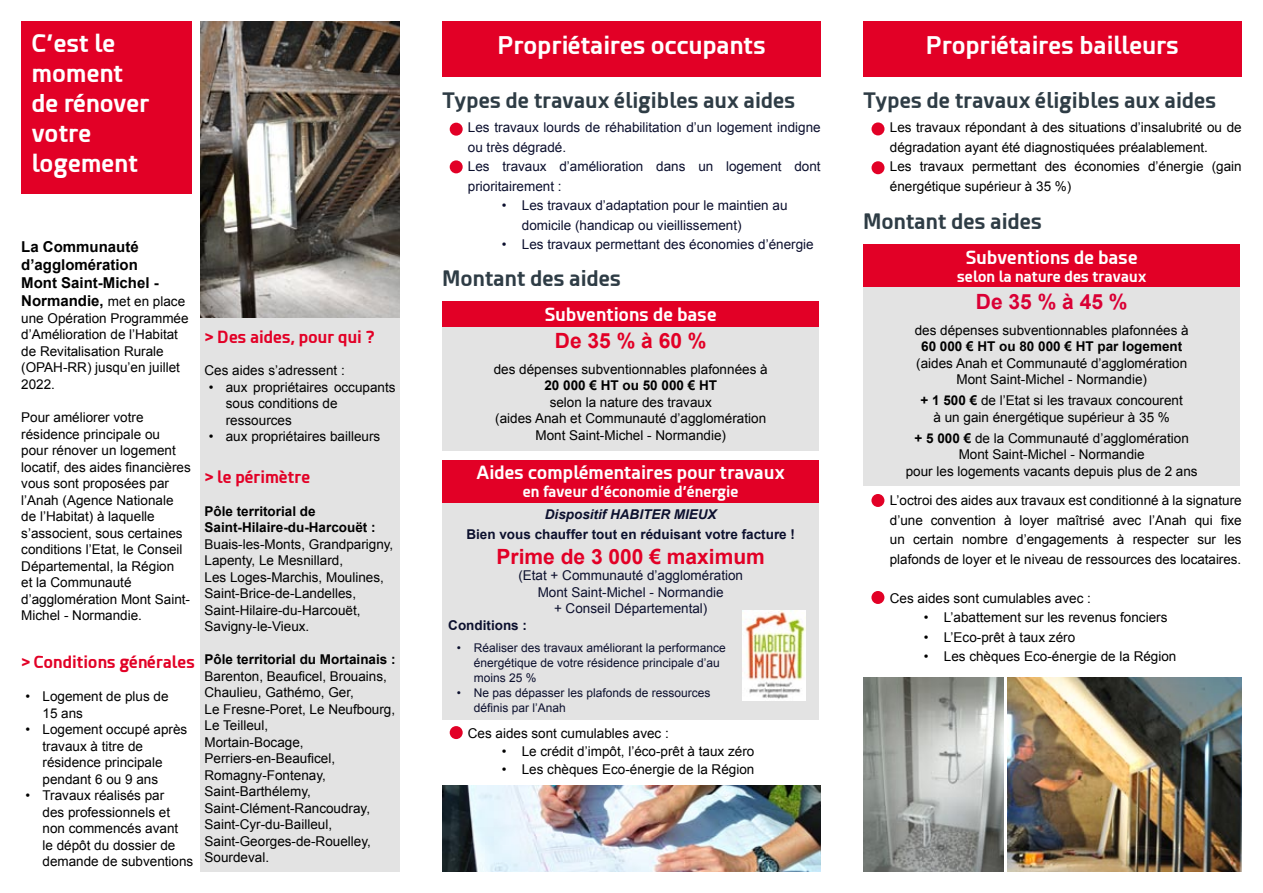
<style>
.page{position:relative;width:1263px;height:893px;background:#fff}
.page>*{position:absolute;margin:0;border:0;box-sizing:border-box;transform-origin:0 0}
.t1{font:700 24px/30px "Esphimere";color:#fff}
.t2{font:700 21px "Esphimere";color:#2e3c45}
.t3{font:700 21px "Arial";color:#e20026}
.t4{font:700 21px "Arial";color:#da0035}
.t5{font:700 18px "Esphimere";color:#fff}
.t6{font:700 16.5px "Esphimere";color:#e20026}
.t7{font:700 15px/18px "Arial";color:#000}
.t8{font:700 15px "Esphimere";color:#fff}
.t9{font:13.5px/16.5px "Arial";color:#000}
.t10{font:13.5px/16.5px "Arial";color:#0c102e;text-align:center}
.t11{font:700 13.5px/16.5px "Arial";color:#000}
.t12{font:700 13.5px "Arial";color:#0c102e}
.t13{font:italic 700 13.5px "Arial";color:#0c102e}
.t14{font:12px/15px "Arial";color:#0c102e}
.s1{font-weight:400;font-size:13.5px}
.s2{font-weight:700}
</style>
<div class="page">
<div style="left:200px;top:317px;width:200px;height:555px;background:#e3e3e3"></div>
<div style="left:442px;top:21px;width:379px;height:56px;background:#e20026"></div>
<div style="left:21px;top:21px;width:170px;height:173px;background:#e20026"></div>
<div style="left:863px;top:21px;width:379px;height:56px;background:#e20026"></div>
<div style="left:442px;top:301px;width:377px;height:26px;background:#e20026"></div>
<div style="left:442px;top:327px;width:377px;height:124px;background:#e3e3e3"></div>
<div style="left:442px;top:460px;width:377px;height:43px;background:#e20026"></div>
<div style="left:442px;top:503px;width:377px;height:217px;background:#e3e3e3"></div>
<div style="left:871px;top:122px;width:13px;height:13px;background:#e20026;border-radius:50%"></div>
<div style="left:450px;top:123px;width:13px;height:13px;background:#e20026;border-radius:50%"></div>
<div style="left:450px;top:160px;width:13px;height:13px;background:#e20026;border-radius:50%"></div>
<div style="left:871px;top:161px;width:13px;height:13px;background:#e20026;border-radius:50%"></div>
<img style="left:742px;top:611px;width:63px;height:90px">
<div style="left:450px;top:726px;width:13px;height:13px;background:#e20026;border-radius:50%"></div>
<div style="left:871px;top:591px;width:13px;height:13px;background:#e20026;border-radius:50%"></div>
<div style="left:871px;top:494px;width:13px;height:13px;background:#e20026;border-radius:50%"></div>
<img style="left:863px;top:678px;width:140px;height:194px">
<img style="left:1008px;top:678px;width:234px;height:194px">
<img style="left:442px;top:786px;width:379px;height:86px">
<div style="left:863px;top:244px;width:377px;height:44px;background:#e20026"></div>
<div style="left:863px;top:288px;width:377px;height:198px;background:#e3e3e3"></div>
<img style="left:200px;top:21px;width:200px;height:296px">
<h1 class="t1" style="left:32px;top:28px;width:85px">C’est le</h1>
<h1 class="t1" style="left:498px;top:31px;width:270px">Propriétaires occupants</h1>
<h1 class="t1" style="left:32px;top:58px;width:119px">moment de rénover votre logement</h1>
<h2 class="t2" style="left:442px;top:87px;width:355px">Types de travaux éligibles aux aides</h2>
<p class="t10" style="left:468px;top:119px;width:354px">Les travaux lourds de réhabilitation d’un logement indigne</p>
<p class="t10" style="left:468px;top:139px;width:100px">ou très dégradé.</p>
<p class="t10" style="left:468px;top:158px;width:354px">Les travaux d’amélioration dans un logement dont</p>
<p class="t10" style="left:468px;top:178px;width:95px">prioritairement :</p>
<p class="t10" style="left:522px;top:197px;width:267px">Les travaux d’adaptation pour le maintien au</p>
<p class="t10" style="left:522px;top:217px;width:221px">domicile (handicap ou vieillissement)</p>
<p class="t10" style="left:522px;top:236px;width:293px">Les travaux permettant des économies d’énergie</p>
<p class="t10" style="left:502px;top:197px;width:6px">•</p>
<p class="t10" style="left:502px;top:236px;width:6px">•</p>
<p class="t7" style="left:21px;top:239px;width:165px">La Communauté d’agglomération<br>Mont Saint-Michel -<br>Normandie, <span class="s1">met en place</span></p>
<p class="t9" style="left:21px;top:310px;width:169px">une Opération Programmée d’Amélioration de l’Habitat de Revitalisation Rurale (OPAH-RR) jusqu’en juillet<br>2022.</p>
<p class="t9" style="left:21px;top:409px;width:171px">Pour améliorer votre résidence principale ou<br>pour rénover un logement locatif, des aides financières vous sont proposées par l’Anah (Agence Nationale de l’Habitat) à laquelle s’associent, sous certaines conditions l’Etat, le Conseil<br>Départemental, la Région<br>et la Communauté d’agglomération Mont Saint-<br>Michel - Normandie.</p>
<h2 class="t2" style="left:442px;top:266px;width:180px">Montant des aides</h2>
<h3 class="t5" style="left:545px;top:303px;width:173px">Subventions de base</h3>
<h2 class="t3" style="left:555px;top:327px;width:153px">De 35 % à 60 %</h2>
<p class="t9" style="left:494px;top:361px;width:275px">des dépenses subventionnables plafonnées à</p>
<p class="t11" style="left:544px;top:378px;width:174px">20 000 € HT ou 50 000 € HT</p>
<p class="t9" style="left:495px;top:394px;width:272px;text-align:center">selon la nature des travaux<br>(aides Anah et Communauté d’agglomération<br>Mont Saint-Michel - Normandie)</p>
<h3 class="t5" style="left:477px;top:462px;width:310px">Aides complémentaires pour travaux</h3>
<p class="t8" style="left:523px;top:482px;width:217px">en faveur d’économie d’énergie</p>
<p class="t13" style="left:545px;top:505px;width:173px">Dispositif HABITER MIEUX</p>
<p class="t12" style="left:466px;top:525px;width:330px">Bien vous chauffer tout en réduisant votre facture !</p>
<h2 class="t3" style="left:496px;top:542px;width:270px">Prime de 3 000 € maximum</h2>
<p class="t10" style="left:518px;top:567px;width:226px">(Etat + Communauté d’agglomération<br>Mont Saint-Michel - Normandie<br>+ Conseil Départemental)</p>
<p class="t12" style="left:448px;top:616px;width:80px">Conditions :</p>
<p class="t14" style="left:474px;top:641px;width:254px">Réaliser des travaux améliorant la performance énergétique de votre résidence principale d’au moins 25 %<br>Ne pas dépasser les plafonds de ressources définis par l’Anah</p>
<p class="t6" style="left:205px;top:327px;width:172px">&gt; Des aides, pour qui ?</p>
<p class="t9" style="left:226px;top:363px;width:171px;text-indent:-21px">Ces aides s’adressent :<br>aux propriétaires occupants sous conditions de ressources<br>aux propriétaires bailleurs</p>
<p class="t9" style="left:209px;top:379px;width:6px">•</p>
<p class="t9" style="left:209px;top:429px;width:6px">•</p>
<p class="t6" style="left:205px;top:466px;width:107px">&gt; le périmètre</p>
<p class="t11" style="left:205px;top:503px;width:173px">Pôle territorial de<br>Saint-Hilaire-du-Harcouët :</p>
<p class="t9" style="left:205px;top:536px;width:190px">Buais-les-Monts, Grandparigny,<br>Lapenty, Le Mesnillard,<br>Les Loges-Marchis, Moulines,<br>Saint-Brice-de-Landelles,<br>Saint-Hilaire-du-Harcouët,<br>Savigny-le-Vieux.</p>
<p class="t11" style="left:205px;top:651px;width:192px">Pôle territorial du Mortainais :</p>
<p class="t9" style="left:205px;top:668px;width:192px">Barenton, Beauficel, Brouains,<br>Chaulieu, Gathémo, Ger,<br>Le Fresne-Poret, Le Neufbourg,<br>Le Teilleul,<br>Mortain-Bocage,<br>Perriers-en-Beauficel,<br>Romagny-Fontenay,<br>Saint-Barthélemy,<br>Saint-Clément-Rancoudray,<br>Saint-Cyr-du-Bailleul,<br>Saint-Georges-de-Rouelley,<br>Sourdeval.</p>
<p class="t14" style="left:457px;top:641px;width:6px">•</p>
<p class="t6" style="left:21px;top:652px;width:175px">&gt; Conditions générales</p>
<p class="t9" style="left:43px;top:688px;width:152px">Logement de plus de<br>15 ans<br>Logement occupé après travaux à titre de résidence principale pendant 6 ou 9 ans<br>Travaux réalisés par<br>des professionnels et non commencés avant<br>le dépôt du dossier de demande de subventions</p>
<p class="t14" style="left:457px;top:686px;width:6px">•</p>
<p class="t9" style="left:26px;top:688px;width:6px">•</p>
<p class="t9" style="left:26px;top:721px;width:6px">•</p>
<p class="t9" style="left:522px;top:724px;width:234px;line-height:18px;text-indent:-54px">Ces aides sont cumulables avec :<br>Le crédit d’impôt, l’éco-prêt à taux zéro<br>Les chèques Eco-énergie de la Région</p>
<p class="t9" style="left:502px;top:742px;width:6px;line-height:18px">• •</p>
<p class="t9" style="left:26px;top:787px;width:6px">•</p>
<h1 class="t1" style="left:926px;top:31px;width:255px">Propriétaires bailleurs</h1>
<h2 class="t2" style="left:863px;top:87px;width:355px">Types de travaux éligibles aux aides</h2>
<p class="t9" style="left:890px;top:118px;width:353px;line-height:19.5px">Les travaux répondant à des situations d’insalubrité ou de dégradation ayant été diagnostiquées préalablement.<br>Les travaux permettant des économies d’énergie (gain énergétique supérieur à 35 %)</p>
<h2 class="t2" style="left:863px;top:209px;width:180px">Montant des aides</h2>
<h3 class="t5" style="left:966px;top:246px;width:173px">Subventions de base</h3>
<p class="t8" style="left:957px;top:267px;width:191px">selon la nature des travaux</p>
<h2 class="t4" style="left:976px;top:288px;width:153px">De 35 % à 45 %</h2>
<p class="t9" style="left:915px;top:322px;width:275px">des dépenses subventionnables plafonnées à</p>
<p class="t11" style="left:921px;top:339px;width:263px">60 000 € HT ou 80 000 € HT par logement</p>
<p class="t9" style="left:916px;top:355px;width:272px;text-align:center">(aides Anah et Communauté d’agglomération<br>Mont Saint-Michel - Normandie)</p>
<p class="t9" style="left:920px;top:392px;width:264px;text-align:center"><span class="s2">+ 1 500 €</span> de l’Etat si les travaux concourent à un gain énergétique supérieur à 35 %</p>
<p class="t9" style="left:906px;top:430px;width:293px;text-align:center"><span class="s2">+ 5 000 €</span> de la Communauté d’agglomération<br>Mont Saint-Michel - Normandie<br>pour les logements vacants depuis plus de 2 ans</p>
<p class="t9" style="left:890px;top:491px;width:353px;line-height:19.5px;text-align:justify">L’octroi des aides aux travaux est conditionné à la signature d’une convention à loyer maîtrisé avec l’Anah qui fixe un certain nombre d’engagements à respecter sur les plafonds de loyer et le niveau de ressources des locataires.</p>
<p class="t9" style="left:944px;top:588px;width:234px;line-height:19.5px;text-indent:-54px">Ces aides sont cumulables avec :<br>L’abattement sur les revenus fonciers<br>L’Eco-prêt à taux zéro<br>Les chèques Eco-énergie de la Région</p>
<p class="t9" style="left:924px;top:608px;width:6px;line-height:19.5px;text-align:justify">• • •</p>
</div>
